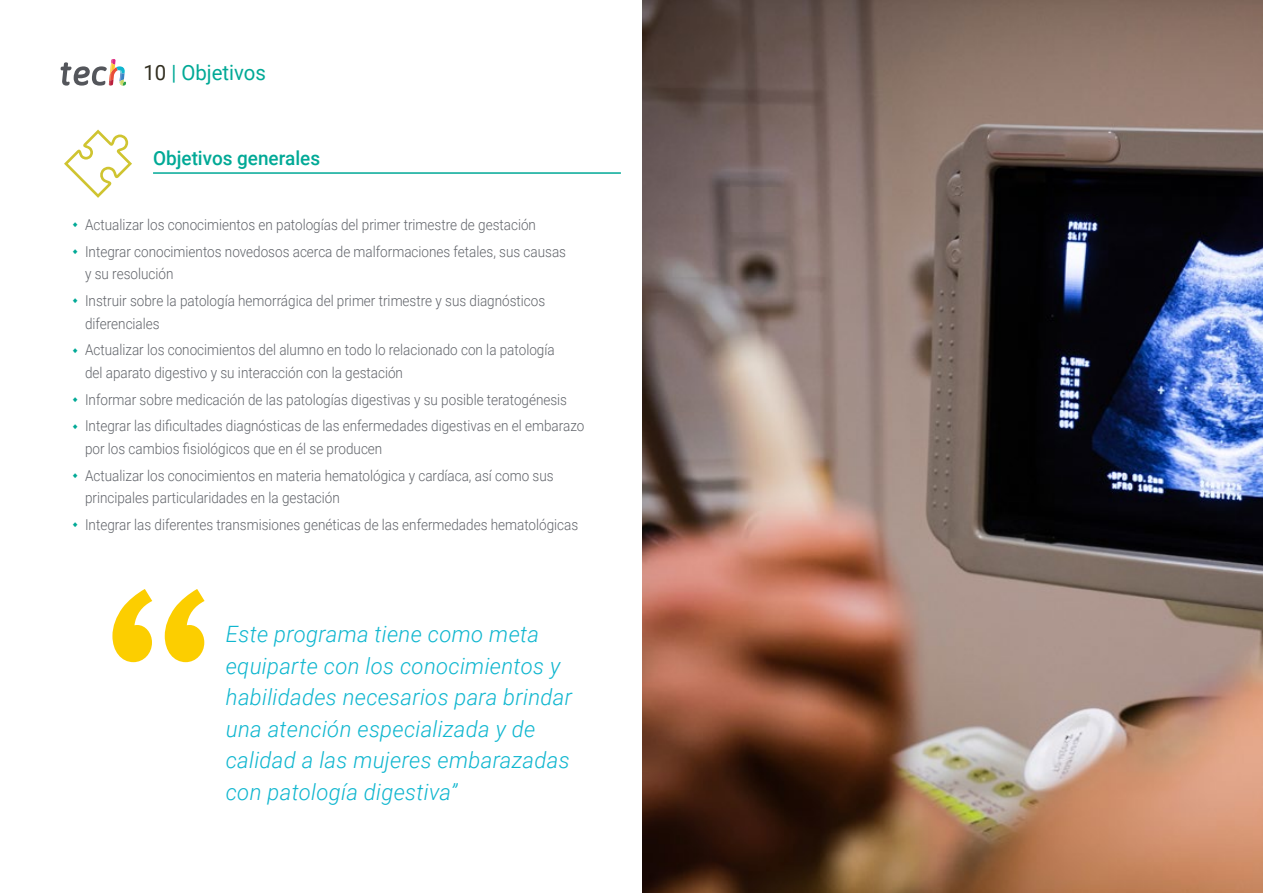
<style>
.page{position:relative;width:1263px;height:893px;background:#fff}
.page>*{position:absolute;margin:0;border:0;box-sizing:border-box;transform-origin:0 0}
.t1{font:italic 300 22.5px/31.5px "Roboto";letter-spacing:.015em;color:#0fb6cf}
.t2{font:21px "Roboto";color:#00a996}
.t3{font:500 19.5px "Roboto";color:#00a996}
.t4{font:300 15px/26.7px "Roboto";color:#61646a;scale:.9 1}
.s1{color:#312e20}
</style>
<div class="page">
<hr style="left:153px;top:173px;width:468px;height:1px;background:#00a996">
<svg style="left:64px;top:130px;width:68px;height:68px"></svg>
<img style="left:642px;top:0;width:621px;height:893px">
<svg style="left:61px;top:59px;width:65px;height:27px"></svg>
<svg style="left:112px;top:589px;width:93px;height:73px"></svg>
<h2 class="t2" style="left:144px;top:57px;width:124px"><span class="s1">10</span> | Objetivos</h2>
<h3 class="t3" style="left:153px;top:144px;width:169px">Objetivos generales</h3>
<p class="t4" style="left:85px;top:211px;width:536px">Actualizar los conocimientos en patologías del primer trimestre de gestación<br>Integrar conocimientos novedosos acerca de malformaciones fetales, sus causas</p>
<p class="t4" style="left:85px;top:260px;width:513px">y su resolución<br>Instruir sobre la patología hemorrágica del primer trimestre y sus diagnósticos</p>
<p class="t4" style="left:85px;top:309px;width:523px">diferenciales<br>Actualizar los conocimientos del alumno en todo lo relacionado con la patología</p>
<p class="t4" style="left:85px;top:359px;width:556px">del aparato digestivo y su interacción con la gestación<br>Informar sobre medicación de las patologías digestivas y su posible teratogénesis<br>Integrar las dificultades diagnósticas de las enfermedades digestivas en el embarazo</p>
<p class="t4" style="left:85px;top:435px;width:522px">por los cambios fisiológicos que en él se producen<br>Actualizar los conocimientos en materia hematológica y cardíaca, así como sus</p>
<p class="t4" style="left:85px;top:484px;width:549px">principales particularidades en la gestación<br>Integrar las diferentes transmisiones genéticas de las enfermedades hematológicas</p>
<h1 class="t1" style="left:226px;top:618px;width:348px">Este programa tiene como meta equiparte con los conocimientos y habilidades necesarios para brindar una atención especializada y de calidad a las mujeres embarazadas con patología digestiva”</h1>
</div>
